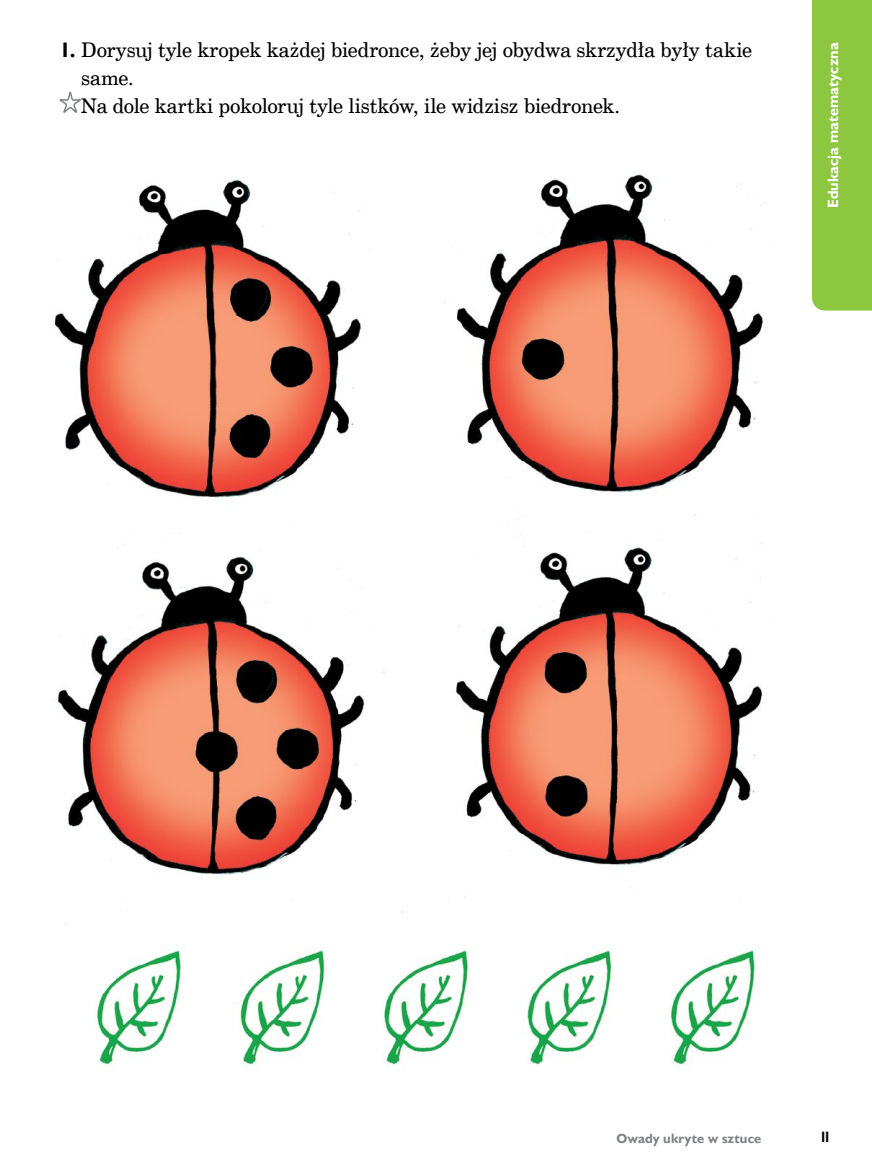
<style>
.page{position:relative;width:872px;height:1170px;background:#fff}
.page>*{position:absolute;margin:0;border:0;box-sizing:border-box;transform-origin:0 0}
.t1{font:20.25px/27.8px "Cent Schbook EU";letter-spacing:-.01em;color:#000}
.t2{font:700 15px "Humanst 521 EU";letter-spacing:.005em;color:#fff}
.t3{font:700 15px "Humanst 521 Cn EU";color:#000}
.t4{font:700 13.5px "Humanst 521 EU";letter-spacing:.01em;color:#808285}
.s1{font-family:"Humanst 521 EU";font-weight:700;font-size:21px}
</style>
<div class="page">
<svg style="left:59px;top:91px;width:22px;height:22px"></svg>
<img style="left:54px;top:174px;width:712px;height:895px">
<div style="left:812px;top:0;width:60px;height:310px;background:#8dc63f"></div>
<p class="t1" style="left:81px;top:37px;width:672px;text-indent:-21px"><span class="s1">1.</span> Dorysuj tyle kropek każdej biedronce, żeby jej obydwa skrzydła były takie same.<br>Na dole kartki pokoloruj tyle listków, ile widzisz biedronek.</p>
<p class="t2" style="left:823px;top:208px;width:167px;rotate:-90deg">Edukacja matematyczna</p>
<p class="t4" style="left:616px;top:1129px;width:146px">Owady ukryte w sztuce</p>
<p class="t3" style="left:821px;top:1127px;width:10px">11</p>
</div>
